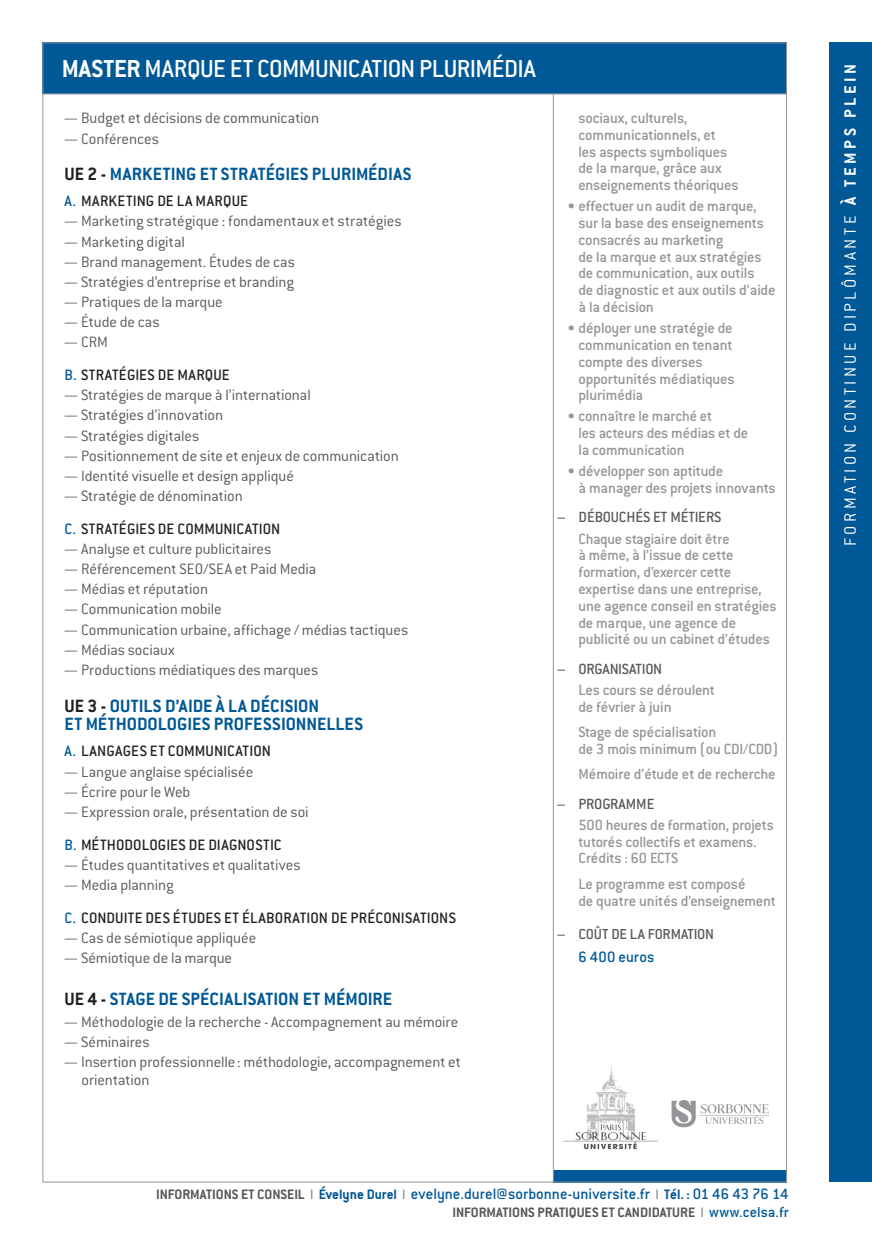
<style>
.page{position:relative;width:872px;height:1242px;background:#fff}
.page>*{position:absolute;margin:0;border:0;box-sizing:border-box;transform-origin:0 0}
.t1{font:500 27px "Conduit ITC";letter-spacing:-.015em;color:#fff}
.t2{font:700 27px "Conduit ITC";color:#fff}
.t3{font:700 19.5px/18px "Conduit ITC";color:#005996}
.t4{font:300 18px "Conduit ITC";letter-spacing:.19em;color:#fff}
.t5{font:300 16.5px/32.8px "Conduit ITC";letter-spacing:-.005em;color:#57585a}
.t6{font:500 16.5px/32.8px "Conduit ITC";letter-spacing:.005em;color:#231f20}
.t7{font:500 16.5px "Conduit ITC";letter-spacing:.005em;color:#005996}
.t8{font:500 16.5px "Conduit ITC";letter-spacing:.025em;color:#231f20}
.t9{font:500 16.2px/16.8px "Conduit ITC";letter-spacing:-.01em;color:#939598}
.t10{font:500 16.2px "Conduit ITC";color:#57585a}
.t11{font:500 15.9px "Conduit ITC";letter-spacing:-.015em;color:#57585a}
.t12{font:500 15.9px "Conduit ITC";letter-spacing:.01em;color:#005996}
.t13{font:700 15px "Conduit ITC";color:#57585a}
.s1{font-weight:500}
.s2{color:#231f20}
.s3{color:#005996}
.s4{font-weight:300;color:#57585a}
.s5{font-weight:500;color:#005996}
.s6{font-weight:500;color:#231f20}
.s7{font-weight:700;font-size:15px;color:#57585a}
.s8{font-weight:300;font-size:15px;color:#6c6d70}
.s9{font-weight:700;font-size:15px}
.s10{font-weight:700}
</style>
<div class="page">
<div style="left:553px;top:1169px;width:233px;height:13px;background:#005996"></div>
<div style="left:43px;top:43px;width:744px;height:51px;background:#005996"></div>
<hr style="left:43px;top:94px;width:744px;height:1px;background:#939598">
<hr style="left:553px;top:94px;width:1px;height:1087px;background:#939598">
<img style="left:563px;top:1066px;width:95px;height:84px">
<svg style="left:671px;top:1100px;width:97px;height:27px"></svg>
<div style="left:829px;top:43px;width:43px;height:1139px;background:#005996"></div>
<h1 class="t2" style="left:62px;top:52px;width:97px">MASTER<span class="s1">MARQ</span></h1>
<h1 class="t1" style="left:200px;top:53px;width:337px">UE ET COMMUNICATION PLURIMÉDIA</h1>
<p class="t5" style="left:65px;top:102px;width:256px">— Budget et décisions de communication</p>
<p class="t5" style="left:65px;top:122px;width:96px">— Conférences</p>
<p class="t3" style="left:65px;top:164px;width:348px"><span class="s2">UE 2 -</span> MARKETING ET STRATÉGIES PLURIMÉDIAS</p>
<p class="t8" style="left:65px;top:192px;width:185px"><span class="s3">A.</span> MARKETING de la marque</p>
<p class="t5" style="left:65px;top:205px;width:338px">— Marketing stratégique : fondamentaux et stratégies</p>
<p class="t5" style="left:65px;top:225px;width:122px">— Marketing digital</p>
<p class="t5" style="left:65px;top:245px;width:232px">— Brand management. études de cas</p>
<p class="t5" style="left:65px;top:265px;width:231px">— Stratégies d’entreprise et branding</p>
<p class="t5" style="left:65px;top:285px;width:160px">— Pratiques de la marque</p>
<p class="t5" style="left:65px;top:306px;width:96px">— étude de cas</p>
<p class="t6" style="left:65px;top:326px;width:45px"><span class="s4">— CRM<br></span><span class="s3">B.</span> STRATÉ</p>
<p class="t6" style="left:127px;top:358px;width:60px">GIES DE MARQ</p>
<p class="t6" style="left:213px;top:358px;width:16px">UE</p>
<p class="t5" style="left:65px;top:379px;width:248px">— Stratégies de marque à l’international</p>
<p class="t5" style="left:65px;top:399px;width:160px">— Stratégies d’innovation</p>
<p class="t5" style="left:65px;top:419px;width:136px">— Stratégies digitales</p>
<p class="t5" style="left:65px;top:439px;width:336px">— Positionnement de site et enjeux de communication</p>
<p class="t5" style="left:65px;top:459px;width:231px">— Identité visuelle et design appliqué</p>
<p class="t5" style="left:65px;top:479px;width:180px">— Stratégie de dénomination<br><span class="s5">C.</span> <span class="s6">STRATÉ</span></p>
<p class="t6" style="left:127px;top:512px;width:145px">GIES de COMMUNICATION</p>
<p class="t5" style="left:65px;top:532px;width:208px">— Analyse et culture publicitaires</p>
<p class="t5" style="left:65px;top:552px;width:253px">— Référencement SEO/SEA et Paid Media</p>
<p class="t5" style="left:65px;top:573px;width:145px">— Médias et réputation</p>
<p class="t5" style="left:65px;top:593px;width:159px">— Communication mobile</p>
<p class="t5" style="left:65px;top:613px;width:345px">— Communication urbaine, affichage / médias tactiques</p>
<p class="t5" style="left:65px;top:633px;width:112px">— Médias sociaux</p>
<p class="t5" style="left:65px;top:653px;width:255px">— Productions médiatiques des marques</p>
<p class="t3" style="left:65px;top:696px;width:263px"><span class="s2">UE 3 -</span> OUTILS D’AIDE À LA DÉCISION<br>ET MÉTHODOLOGIES PROFESSIONNELLE</p>
<p class="t3" style="left:354px;top:714px;width:10px">S</p>
<p class="t6" style="left:65px;top:735px;width:208px"><span class="s3">A.</span> Langages et communication</p>
<p class="t5" style="left:65px;top:755px;width:190px">— Langue anglaise spécialisée</p>
<p class="t5" style="left:65px;top:775px;width:127px">— écrire pour le Web</p>
<p class="t5" style="left:65px;top:795px;width:245px">— Expression orale, présentation de soi<br><span class="s5">B.</span> <span class="s6">MÉTHODO</span></p>
<p class="t6" style="left:142px;top:828px;width:105px">LOGIES DE DIAGNOST</p>
<p class="t6" style="left:270px;top:828px;width:13px">IC</p>
<p class="t5" style="left:65px;top:848px;width:238px">— Études quantitatives et qualitatives</p>
<p class="t6" style="left:65px;top:868px;width:393px"><span class="s4">— Media planning<br></span><span class="s3">C.</span> Conduite des études et élaboration de préconisations</p>
<p class="t5" style="left:64px;top:921px;width:193px">— Cas de sémiotique appliquée</p>
<p class="t5" style="left:64px;top:941px;width:169px">— Sémiotique de la marque</p>
<p class="t3" style="left:65px;top:989px;width:327px"><span class="s2">UE 4 -</span> STAGE DE SPÉCIALISATION ET MÉMOIRE</p>
<p class="t5" style="left:65px;top:1005px;width:395px">— Méthodologie de la recherche - Accompagnement au mémoire</p>
<p class="t5" style="left:65px;top:1025px;width:87px">— Séminaires</p>
<p class="t5" style="left:82px;top:1053px;width:381px;line-height:18px;text-indent:-17px">— Insertion professionnelle : méthodologie, accompagnement et orientation</p>
<p class="t9" style="left:578px;top:109px;width:162px">sociaux, culturels, communicationnels, et<br>les aspects symboliques de la marque, grâce aux enseignements théoriques</p>
<p class="t9" style="left:578px;top:198px;width:198px;text-indent:-11px">• effectuer un audit de marque, sur la base des enseignements consacrés au marketing<br>de la marque et aux stratégies de communication, aux outils<br>de diagnostic et aux outils d’aide à la décision</p>
<p class="t9" style="left:578px;top:319px;width:157px;text-indent:-11px">• déployer une stratégie de communication en tenant compte des diverses opportunités médiatiques plurimédia</p>
<p class="t9" style="left:578px;top:408px;width:171px;text-indent:-11px">• connaître le marché et<br>les acteurs des médias et de la communication</p>
<p class="t9" style="left:578px;top:462px;width:199px;text-indent:-11px">• développer son aptitude<br>à manager des projets innovants</p>
<p class="t10" style="left:557px;top:508px;width:166px">– Débouchés et métiers</p>
<p class="t9" style="left:578px;top:530px;width:200px">Chaque stagiaire doit être<br>à même, à l’issue de cette formation, d’exercer cette expertise dans une entreprise, une agence conseil en stratégies de marque, une agence de publicité ou un cabinet d’études</p>
<p class="t10" style="left:557px;top:659px;width:106px">– Organisation</p>
<p class="t9" style="left:578px;top:681px;width:138px">Les cours se déroulent de février à juin</p>
<p class="t9" style="left:578px;top:723px;width:201px">Stage de spécialisation<br>de 3 mois minimum (ou CDI/CDD )</p>
<p class="t9" style="left:578px;top:765px;width:198px">M émoire d’étude et de recherche</p>
<p class="t10" style="left:557px;top:794px;width:99px">– Programme</p>
<p class="t9" style="left:578px;top:816px;width:197px">500 heures de formation, projets tutorés collectifs et examens.<br>Crédits : 60 ECTS</p>
<p class="t9" style="left:578px;top:875px;width:199px">Le programme est composé<br>de quatre unités d’enseignement</p>
<p class="t11" style="left:557px;top:925px;width:107px">– COÛT DE LA FORMAT</p>
<p class="t11" style="left:694px;top:925px;width:12px">ION</p>
<p class="t7" style="left:578px;top:947px;width:77px">6 400 euros</p>
<p class="t13" style="left:156px;top:1185px;width:8px">INFORM</p>
<p class="t13" style="left:200px;top:1185px;width:14px">ATION</p>
<p class="t7" style="left:232px;top:1184px;width:558px"><span class="s7">S ET CONSEIL</span> <span class="s8">I</span> <span class="s9">ÉVELYNE DUREL</span> <span class="s8">I</span> evelyne.durel@sorbonne-universite.fr <span class="s8">I</span> <span class="s9">TÉL. :</span> 01 46 43 76 14</p>
<p class="t13" style="left:452px;top:1203px;width:8px">INFORM</p>
<p class="t13" style="left:496px;top:1203px;width:14px">ATION</p>
<p class="t13" style="left:528px;top:1203px;width:38px">S PRATIQU</p>
<p class="t13" style="left:584px;top:1203px;width:55px">ES ET CANDID</p>
<p class="t12" style="left:660px;top:1203px;width:130px"><span class="s7">ATURE</span> <span class="s8">I</span> www.celsa.fr</p>
<p class="t4" style="left:840px;top:546px;width:484px;rotate:-90deg">FORMATION CONTINUE DIPLÔMANTE <span class="s10">À TEMPS PLEIN</span></p>
</div>
